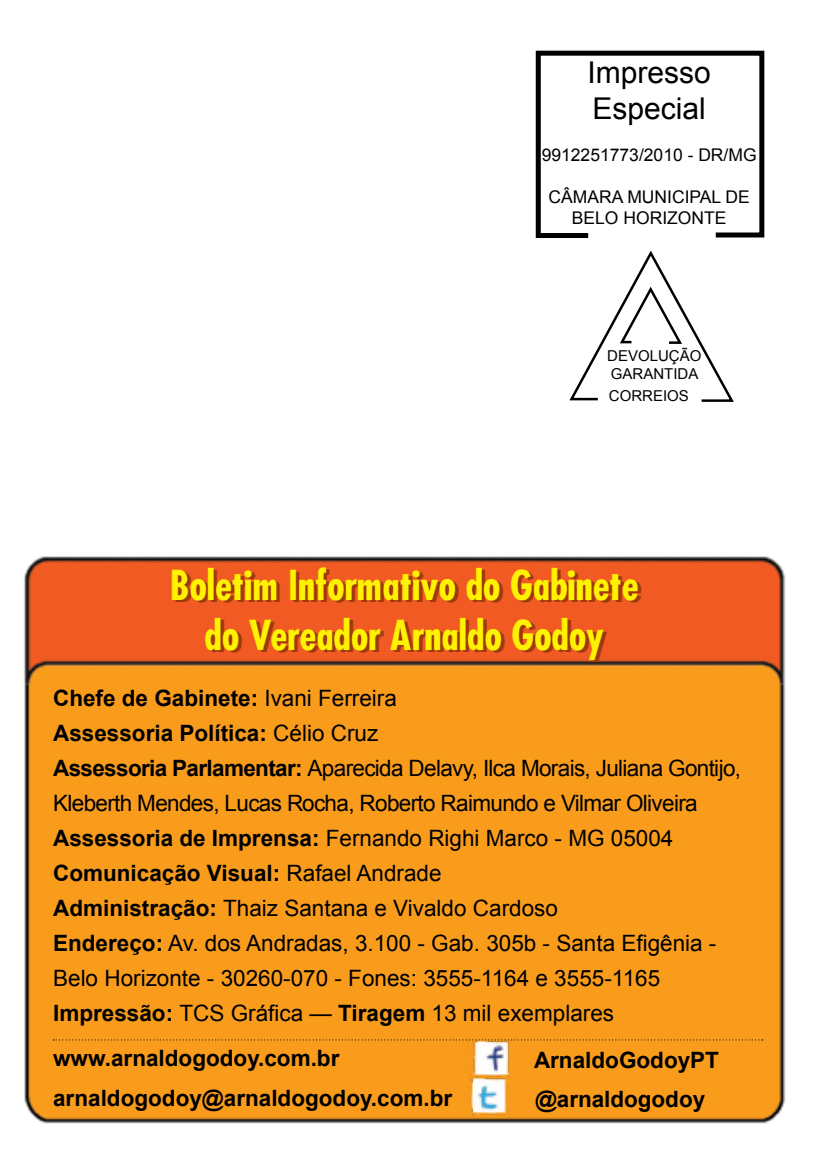
<style>
.page{position:relative;width:815px;height:1170px;background:#fff}
.page>*{position:absolute;margin:0;border:0;box-sizing:border-box;transform-origin:0 0}
.t1{font:700 condensed 40px/50px "Futura";color:#fff200;text-align:center}
.t2{font:30px/36px "Arial";color:#000}
.t3{font:22.5px/35px "Arial";color:#000}
.t4{font:700 22.5px/40px "Arial";color:#000}
.t5{font:17.5px/21px "Arial";color:#000;text-align:center}
.t6{font:15px/18px "Arial";color:#000}
.s1{font-weight:700}
</style>
<div class="page">
<img style="left:24px;top:556px;width:762px;height:568px">
<svg style="left:535px;top:50px;width:230px;height:188px"></svg>
<svg style="left:569px;top:250px;width:165px;height:152px"></svg>
<svg style="left:53px;top:1039px;width:710px;height:1px"></svg>
<img style="left:468px;top:1038px;width:46px;height:37px">
<img style="left:468px;top:1075px;width:46px;height:39px">
<h2 class="t2" style="left:588px;top:55px;width:125px">Impresso<br>Especial</h2>
<p class="t5" style="left:542px;top:145px;width:216px">9912251773/2010 - DR/MG</p>
<p class="t5" style="left:549px;top:187px;width:203px">CÂMARA MUNICIPAL DE<br>BELO HORIZONTE</p>
<p class="t6" style="left:607px;top:347px;width:96px">DEVOLUÇÃO<br>GARANTIDA</p>
<p class="t6" style="left:609px;top:387px;width:82px">CORREIOS</p>
<h1 class="t1" style="left:170px;top:559px;width:470px">Boletim Informativo do Gabinete do Vereador Arnaldo Godoy</h1>
<p class="t3" style="left:53px;top:680px;width:689px"><span class="s1">Chefe de Gabinete:</span> Ivani Ferreira<br><span class="s1">Assessoria Política:</span> Célio Cruz<br><span class="s1">Assessoria Parlamentar:</span> Aparecida Delavy, Ilca Morais, Juliana Gontijo, Kleberth Mendes, Lucas Rocha, Roberto Raimundo e Vilmar Oliveira <span class="s1">Assessoria de Imprensa:</span> Fernando Righi Marco - MG 05004<br><span class="s1">Comunicação Visual:</span> Rafael Andrade<br><span class="s1">Administração:</span> Thaiz Santana e Vivaldo Cardoso<br><span class="s1">Endereço:</span> Av. dos Andradas, 3.100 - Gab. 305b - Santa Efigênia - Belo Horizonte - 30260-070 - Fones: 3555-1164 e 3555-1165<br><span class="s1">Impressão:</span> TCS Gráfica — <span class="s1">Tiragem</span> 13 mil exemplares</p>
<p class="t4" style="left:53px;top:1038px;width:401px">www.arnaldogodoy.com.br arnaldogodoy@arnaldogodoy.com.br</p>
<p class="t4" style="left:534px;top:1040px;width:187px">ArnaldoGodoyPT</p>
<p class="t4" style="left:535px;top:1079px;width:172px">@arnaldogodoy</p>
</div>
